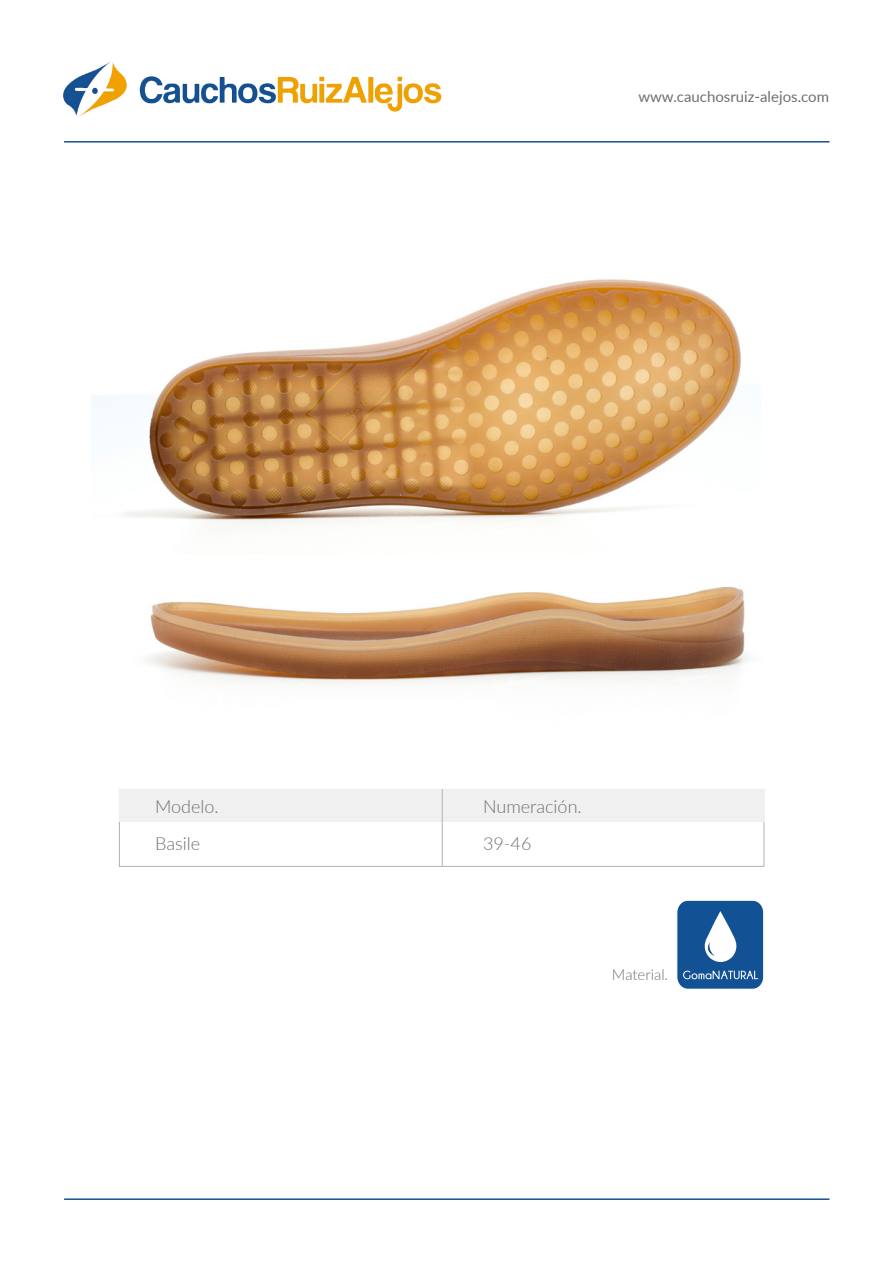
<style>
.page{position:relative;width:893px;height:1263px;background:#fff}
.page>*{position:absolute;margin:0;border:0;box-sizing:border-box;transform-origin:0 0}
.t1{font:300 18px "Lato";color:#706f6f}
.t2{font:15px "Lato";color:#706f6f}
.t3{font:300 15px "Lato";color:#706f6f}
</style>
<div class="page">
<img style="left:63px;top:62px;width:379px;height:55px">
<hr style="left:64px;top:141px;width:765px;height:2px;background:#165193">
<hr style="left:64px;top:1198px;width:765px;height:2px;background:#165193">
<img style="left:92px;top:279px;width:656px;height:407px">
<div style="left:119px;top:789px;width:645px;height:78px;border:1px solid #b3b2b2"></div>
<div style="left:119px;top:789px;width:645px;height:33px;background:#f0f0f0"></div>
<hr style="left:442px;top:789px;width:1px;height:78px;background:#b3b2b2">
<div style="left:677px;top:900px;width:87px;height:89px;background:#125294;border-radius:12px"></div>
<div style="left:676px;top:900px;width:88px;height:90px;border:1px solid #fff;border-radius:12px"></div>
<svg style="left:683px;top:971px;width:75px;height:8px"></svg>
<svg style="left:705px;top:911px;width:31px;height:51px"></svg>
<p class="t2" style="left:638px;top:86px;width:192px">www.cauchosruiz-alejos.com</p>
<p class="t1" style="left:155px;top:794px;width:65px">Modelo.</p>
<p class="t1" style="left:155px;top:831px;width:46px">Basile</p>
<p class="t1" style="left:483px;top:794px;width:100px">Numeración.</p>
<p class="t1" style="left:483px;top:831px;width:50px">39-46</p>
<p class="t3" style="left:612px;top:964px;width:58px">Material.</p>
</div>
